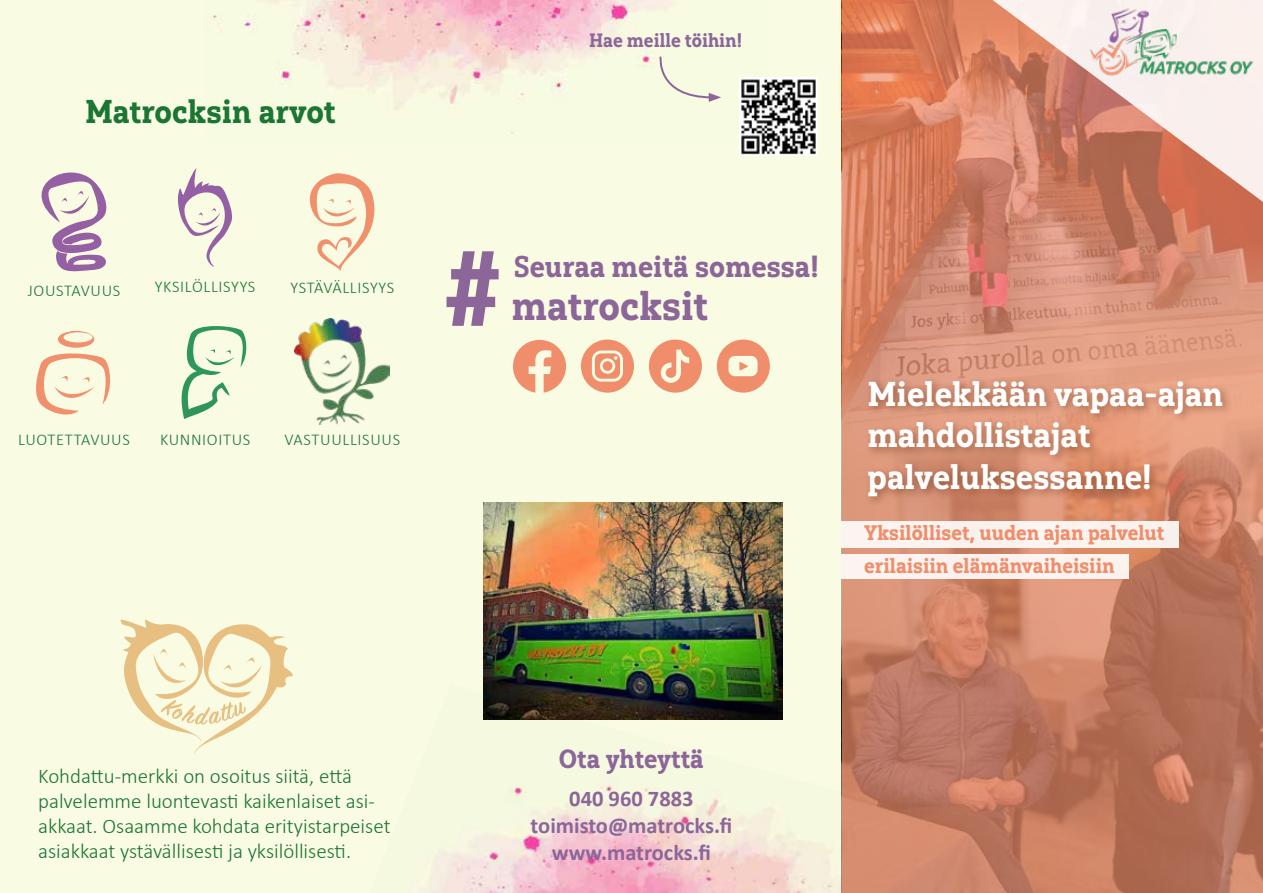
<style>
.page{position:relative;width:1263px;height:893px;background:#fff}
.page>*{position:absolute;margin:0;border:0;box-sizing:border-box;transform-origin:0 0}
.t1{font:106.5px "Yorkten Slab Con Ex B";color:#8c6699}
.t2{font:40.5px "Yorkten Slab Con Ex B";color:#8c6699}
.t3{font:34.5px/41.4px "Yorkten Slab Con Ex B";color:#fff}
.t4{font:33px "Yorkten Slab Con Ex B";color:#1b7533}
.t5{font:30px "Yorkten Slab Con Ex B";color:#8c6699}
.t6{font:26.25px "Yorkten Slab Con Ex B";color:#8c6699}
.t7{font:700 22.5px/27px "Calibri";color:#8c6699;text-align:center}
.t8{font:300 21px/25.2px "Calibri";color:#1b7533}
.t9{font:21px/33px "Yorkten Slab Con Ex B";color:#f08d6a}
.t10{font:19.35px "Yorkten Slab Con Ex B";color:#8c6699}
.t11{font:300 16.5px "Calibri";letter-spacing:.04em;color:#1b7533}
</style>
<div class="page">
<div style="left:421px;top:0;width:421px;height:893px;background:#f9fbe3"></div>
<div style="left:0;top:0;width:421px;height:893px;background:#f9fbe3"></div>
<img style="left:429px;top:684px;width:413px;height:209px">
<img style="left:213px;top:0;width:527px;height:143px">
<img style="left:484px;top:502px;width:298px;height:217px">
<svg style="left:649px;top:340px;width:53px;height:53px"></svg>
<svg style="left:581px;top:340px;width:53px;height:53px"></svg>
<svg style="left:513px;top:340px;width:53px;height:53px"></svg>
<svg style="left:717px;top:340px;width:53px;height:53px"></svg>
<svg style="left:120px;top:619px;width:173px;height:135px"></svg>
<svg style="left:181px;top:326px;width:66px;height:93px"></svg>
<svg style="left:41px;top:172px;width:66px;height:100px"></svg>
<svg style="left:36px;top:331px;width:74px;height:84px"></svg>
<img style="left:295px;top:319px;width:95px;height:106px">
<svg style="left:178px;top:168px;width:55px;height:99px"></svg>
<svg style="left:309px;top:173px;width:66px;height:98px"></svg>
<svg style="left:842px;top:0;width:421px;height:893px;background:#c98167"></svg>
<svg style="left:929px;top:0;width:334px;height:257px;background:#d4917c"></svg>
<div style="left:841px;top:521px;width:338px;height:27px;background:#fbf3ef"></div>
<div style="left:841px;top:554px;width:287px;height:25px;background:#fbf3f0"></div>
<img style="left:1085px;top:3px;width:172px;height:78px">
<svg style="left:656px;top:55px;width:65px;height:47px"></svg>
<img style="left:740px;top:77px;width:78px;height:78px">
<div style="left:864px;top:376px;width:369px;height:131px;background:#572004;opacity:.44"></div>
<h3 class="t4" style="left:85px;top:91px;width:252px">Matrocksin arvot</h3>
<p class="t10" style="left:589px;top:28px;width:155px">Hae meille töihin!</p>
<p class="t11" style="left:28px;top:280px;width:94px">JOUSTAVUUS</p>
<p class="t11" style="left:155px;top:276px;width:102px">YKSILÖLLISYYS</p>
<p class="t11" style="left:290px;top:278px;width:105px">YSTÄVÄLLISYYS</p>
<p class="t11" style="left:18px;top:429px;width:113px">LUOTETTAVUUS</p>
<p class="t11" style="left:160px;top:429px;width:92px">KUNNIOITUS</p>
<p class="t11" style="left:285px;top:429px;width:117px">VASTUULLISUUS</p>
<h1 class="t1" style="left:443px;top:223px;width:60px">#</h1>
<h3 class="t5" style="left:514px;top:248px;width:306px">Seuraa meitä somessa!</h3>
<h2 class="t2" style="left:512px;top:280px;width:198px">matrocksit</h2>
<h3 class="t3" style="left:867px;top:373px;width:357px">Mielekkään vapaa-ajan mahdollistajat palveluksessanne!</h3>
<p class="t9" style="left:864px;top:516px;width:302px">Yksilölliset, uuden ajan palvelut erilaisiin elämänvaiheisiin</p>
<p class="t8" style="left:38px;top:763px;width:354px">Kohdattu-merkki on osoitus siitä, että palvelemme luontevasti kaikenlaiset asi&shy;akkaat. Osaamme kohdata erityistarpeiset asiakkaat ystävällisesti ja yksilöllisesti.</p>
<p class="t6" style="left:559px;top:742px;width:146px">Ota yhteyttä</p>
<p class="t7" style="left:531px;top:785px;width:203px">040 960 7883 toimisto@matrocks.fi www.matrocks.fi</p>
</div>
